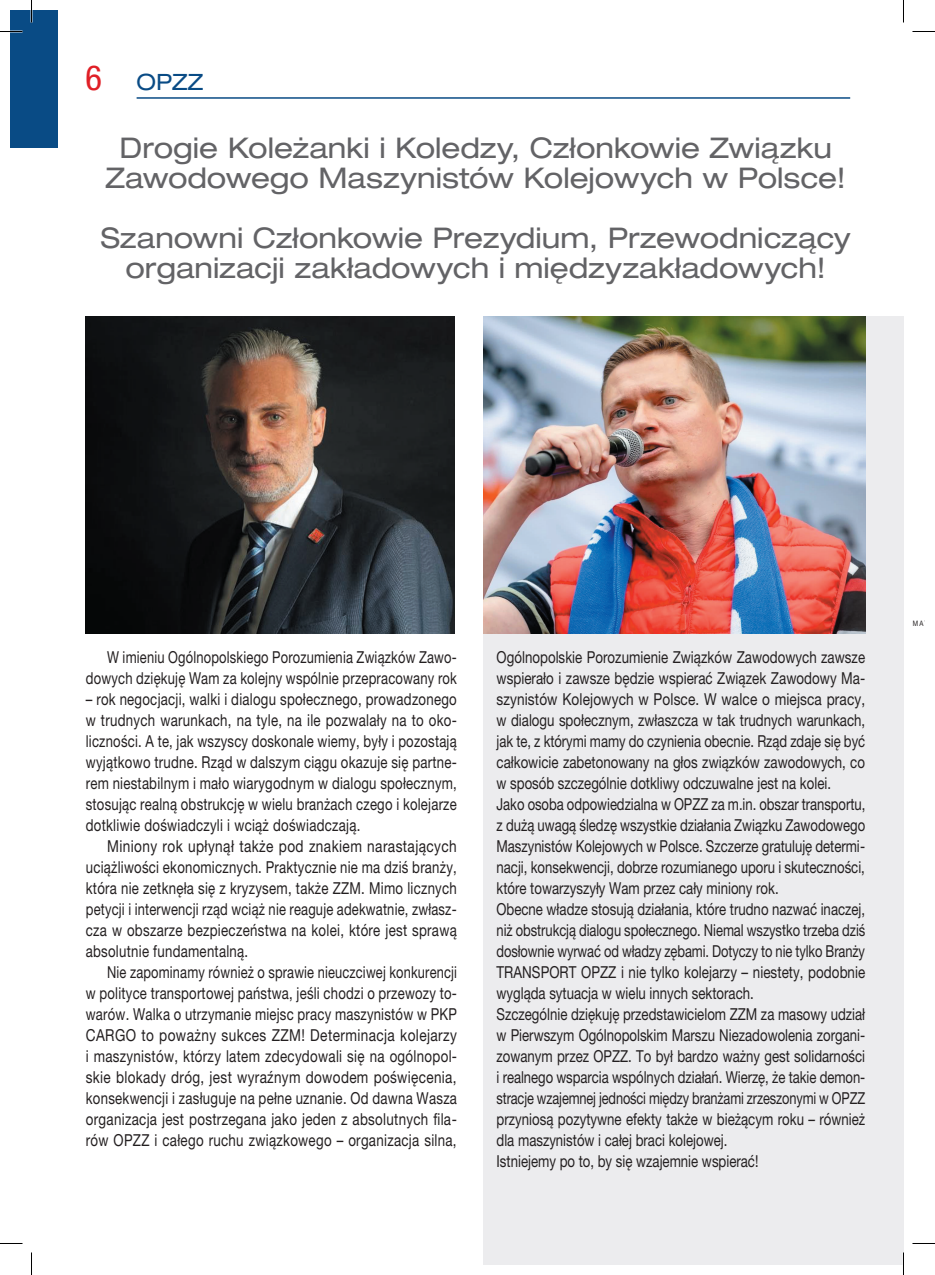
<style>
.page{position:relative;width:935px;height:1275px;background:#fff}
.page>*{position:absolute;margin:0;border:0;box-sizing:border-box;transform-origin:0 0}
.t1{font:expanded 28.5px/30px "Helvetica Neue LT Pro";color:#636366;text-align:center}
.t2{font:expanded 22.5px "Helvetica Neue LT Pro";color:#094b85}
.t3{font:16.5px/21px "Helvetica Neue LT Pro";color:#231f20;scale:.81 1}
.t4{font:16.5px/21px "Helvetica Neue LT Pro";color:#231f20;text-align:right;scale:.78 1}
.t5{font:16.5px/21px "Helvetica Neue LT Pro";color:#231f20;text-align:justify;scale:.8 1}
.t6{font:16.5px/21px "Helvetica Neue LT Pro";color:#231f20;text-align:justify;scale:.83 1}
.t7{font:7.5px "Helvetica Neue LT Pro";color:#231f20;scale:.82 1}
.s1{font-stretch:condensed;font-size:34.5px;color:#e01f26}
</style>
<div class="page">
<div style="left:10px;top:10px;width:48px;height:138px;background:#094b85"></div>
<div style="left:483px;top:316px;width:420px;height:949px;background:#ececee"></div>
<hr style="left:137px;top:97px;width:713px;height:2px;background:#094b85">
<img style="left:86px;top:316px;width:369px;height:317px">
<img style="left:483px;top:316px;width:382px;height:317px">
<hr style="left:902px;top:1252px;width:2px;height:23px;background:#fff">
<svg style="left:0;top:31px;width:22px;height:1px"></svg>
<svg style="left:0;top:1243px;width:22px;height:1px"></svg>
<svg style="left:31px;top:0;width:1px;height:22px"></svg>
<svg style="left:31px;top:1252px;width:1px;height:23px"></svg>
<svg style="left:903px;top:0;width:32px;height:1275px"></svg>
<h2 class="t2" style="left:86px;top:68px;width:119px"><span class="s1">6</span> OPZZ</h2>
<h1 class="t1" style="left:105px;top:132px;width:742px">Drogie Koleżanki i Koledzy, Członkowie Związku<br>Zawodowego Maszynistów Kolejowych w Polsce!</h1>
<h1 class="t1" style="left:101px;top:222px;width:751px">Szanowni Członkowie Prezydium, Przewodniczący organizacji zakładowych i międzyzakładowych!</h1>
<p class="t4" style="left:86px;top:646px;width:477px">W imieniu Ogólnopolskiego Porozumienia Związków Zawo&shy;dowych dziękuję Wam za kolejny wspólnie przepracowany rok</p>
<p class="t5" style="left:86px;top:688px;width:465px">– rok negocjacji, walki i dialogu społecznego, prowadzonego w trudnych warunkach, na tyle, na ile pozwalały na to oko&shy;liczności. A te, jak wszyscy doskonale wiemy, były i pozostają wyjątkowo trudne. Rząd w dalszym ciągu okazuje się partne&shy;rem niestabilnym i mało wiarygodnym w dialogu społecznym, stosując realną obstrukcję w wielu branżach czego i kolejarze dotkliwie doświadczyli i wciąż doświadczają.</p>
<p class="t6" style="left:86px;top:835px;width:448px;text-indent:21px">Miniony rok upłynął także pod znakiem narastających uciążliwości ekonomicznych. Praktycznie nie ma dziś branży, która nie zetknęła się z kryzysem, także ZZM. Mimo licznych petycji i interwencji rząd wciąż nie reaguje adekwatnie, zwłasz&shy;cza w obszarze bezpieczeństwa na kolei, które jest sprawą absolutnie fundamentalną.</p>
<p class="t4" style="left:86px;top:961px;width:477px;text-align:justify;text-indent:21px">Nie zapominamy również o sprawie nieuczciwej konkurencji w polityce transportowej państwa, jeśli chodzi o przewozy to&shy;warów. Walka o utrzymanie miejsc pracy maszynistów w PKP CARGO to poważny sukces ZZM! Determinacja kolejarzy i maszynistów, którzy latem zdecydowali się na ogólnopol&shy;skie blokady dróg, jest wyraźnym dowodem poświęcenia, konsekwencji i zasługuje na pełne uznanie. Od dawna Wasza organizacja jest postrzegana jako jeden z absolutnych fila&shy;rów OPZZ i całego ruchu związkowego – organizacja silna,</p>
<p class="t3" style="left:496px;top:646px;width:457px">Ogólnopolskie Porozumienie Związków Zawodowych zawsze wspierało i zawsze będzie wspierać Związek Zawodowy Ma&shy;szynistów Kolejowych w Polsce. W walce o miejsca pracy, w dialogu społecznym, zwłaszcza w tak trudnych warunkach, jak te, z którymi mamy do czynienia obecnie. Rząd zdaje się być całkowicie zabetonowany na głos związków zawodowych, co w sposób szczególnie dotkliwy odczuwalne jest na kolei.<br>Jako osoba odpowiedzialna w OPZZ za m.in. obszar transportu, z dużą uwagą śledzę wszystkie działania Związku Zawodowego Maszynistów Kolejowych w Polsce. Szczerze gratuluję determi&shy;nacji, konsekwencji, dobrze rozumianego uporu i skuteczności, które towarzyszyły Wam przez cały miniony rok.<br>Obecne władze stosują działania, które trudno nazwać inaczej, niż obstrukcją dialogu społecznego. Niemal wszystko trzeba dziś dosłownie wyrwać od władzy zębami. Dotyczy to nie tylko Branży TRANSPORT OPZZ i nie tylko kolejarzy – niestety, podobnie wygląda sytuacja w wielu innych sektorach.<br>Szczególnie dziękuję przedstawicielom ZZM za masowy udział w Pierwszym Ogólnopolskim Marszu Niezadowolenia zorgani&shy;zowanym przez OPZZ. To był bardzo ważny gest solidarności i realnego wsparcia wspólnych działań. Wierzę, że takie demon&shy;stracje wzajemnej jedności między branżami zrzeszonymi w OPZZ przyniosą pozytywne efekty także w bieżącym roku – również dla maszynistów i całej braci kolejowej.<br>Istniejemy po to, by się wzajemnie wspierać!</p>
<p class="t7" style="left:913px;top:618px;width:27px">MATE</p>
</div>
